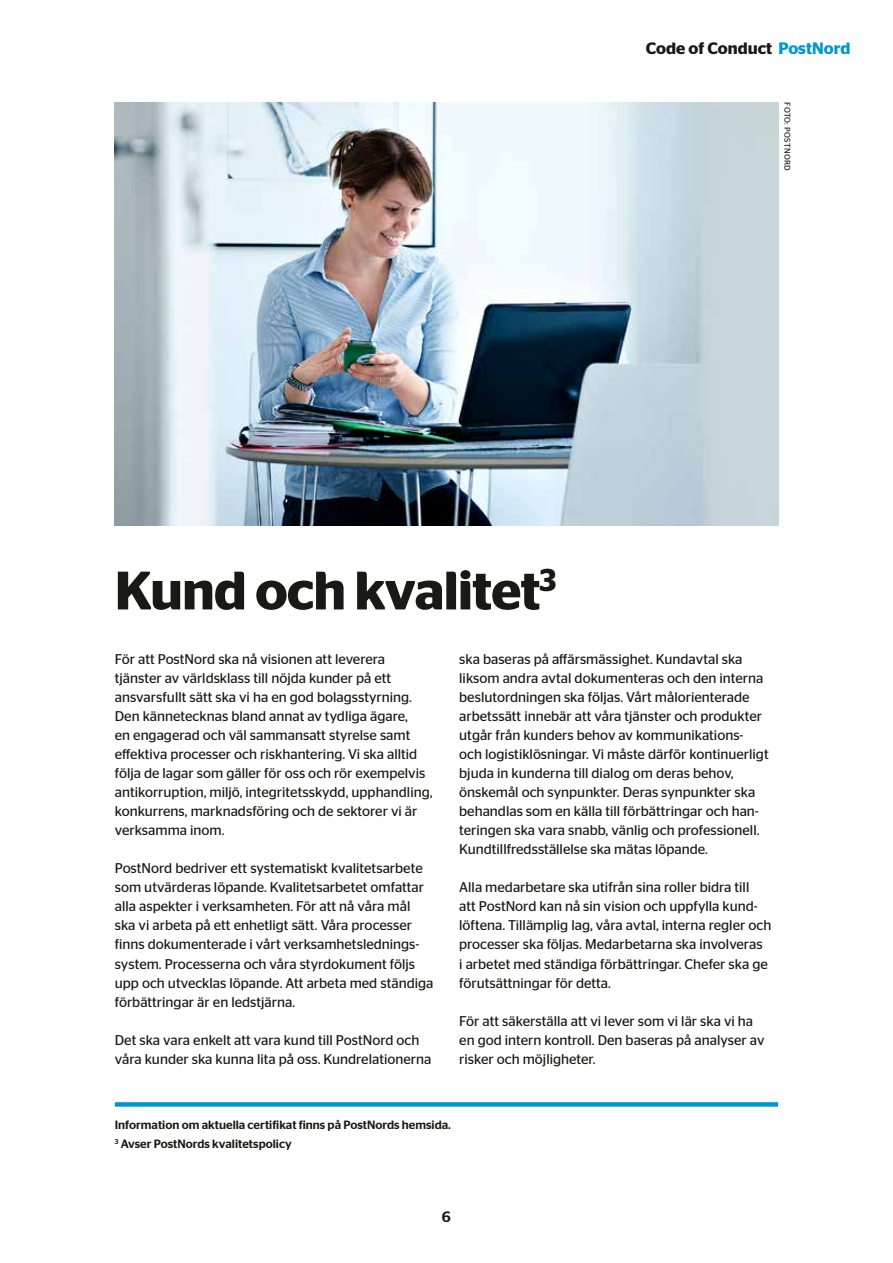
<style>
.page{position:relative;width:893px;height:1263px;background:#fff}
.page>*{position:absolute;margin:0;border:0;box-sizing:border-box;transform-origin:0 0}
.t1{font:600 54px "Stag Sans";letter-spacing:-.015em;color:#191917}
.t2{font:600 16.5px "Stag Sans";color:#191917}
.t3{font:500 15px "Stag Sans";color:#191917}
.t4{font:14.1px/19px "Stag Sans";color:#191917}
.t5{font:500 12px/19px "Stag Sans";color:#191917}
.t6{font:8.25px "Stag Sans";letter-spacing:.04em;color:#191917}
.s1{color:#0097d0}
</style>
<div class="page">
<img style="left:115px;top:102px;width:663px;height:423px">
<div style="left:115px;top:1102px;width:663px;height:5px;background:#0097d0"></div>
<p class="t2" style="left:646px;top:39px;width:206px">Code of Conduct <span class="s1">PostNord</span></p>
<p class="t6" style="left:792px;top:102px;width:70px;rotate:90deg">FOTO: POSTNORD</p>
<h1 class="t1" style="left:115px;top:559px;width:443px">Kund och kvalitet<sup>3</sup></h1>
<p class="t4" style="left:115px;top:649px;width:319px">För att PostNord ska nå visionen att leverera tjänster av världsklass till nöjda kunder på ett ansvarsfullt sätt ska vi ha en god bolagsstyrning.<br>Den kännetecknas bland annat av tydliga ägare,<br>en engagerad och väl sammansatt styrelse samt effektiva processer och riskhantering. Vi ska alltid följa de lagar som gäller för oss och rör exempelvis antikorruption, miljö, integritetsskydd, upphandling, konkurrens, marknadsföring och de sektorer vi är verksamma inom.</p>
<p class="t4" style="left:115px;top:859px;width:320px">PostNord bedriver ett systematiskt kvalitetsarbete som utvärderas löpande. Kvalitetsarbetet omfattar alla aspekter i verksamheten. För att nå våra mål ska vi arbeta på ett enhetligt sätt. Våra processer finns dokumenterade i vårt verksamhetslednings&shy;system. Processerna och våra styrdokument följs upp och utvecklas löpande. Att arbeta med ständiga förbättringar är en ledstjärna.</p>
<p class="t4" style="left:115px;top:1030px;width:318px">Det ska vara enkelt att vara kund till PostNord och våra kunder ska kunna lita på oss. Kundrelationerna</p>
<p class="t4" style="left:459px;top:649px;width:311px">ska baseras på affärsmässighet. Kundavtal ska liksom andra avtal dokumenteras och den interna beslutordningen ska följas. Vårt målorienterade arbetssätt innebär att våra tjänster och produkter utgår från kunders behov av kommunikations&shy;och logistiklösningar. Vi måste därför kontinuerligt bjuda in kunderna till dialog om deras behov, önskemål och synpunkter. Deras synpunkter ska behandlas som en källa till förbättringar och han&shy;teringen ska vara snabb, vänlig och professionell.<br>Kundtillfredsställelse ska mätas löpande.</p>
<p class="t4" style="left:459px;top:878px;width:314px">Alla medarbetare ska utifrån sina roller bidra till<br>att PostNord kan nå sin vision och uppfylla kund&shy;löftena. Tillämplig lag, våra avtal, interna regler och processer ska följas. Medarbetarna ska involveras<br>i arbetet med ständiga förbättringar. Chefer ska ge förutsättningar för detta.</p>
<p class="t4" style="left:459px;top:1011px;width:307px">För att säkerställa att vi lever som vi lär ska vi ha en god intern kontroll. Den baseras på analyser av risker och möjligheter.</p>
<p class="t5" style="left:115px;top:1115px;width:338px">Information om aktuella certifikat finns på PostNords hemsida.<br><sup>3</sup> Avser PostNords kvalitetspolicy</p>
<p class="t3" style="left:442px;top:1208px;width:11px">6</p>
</div>
